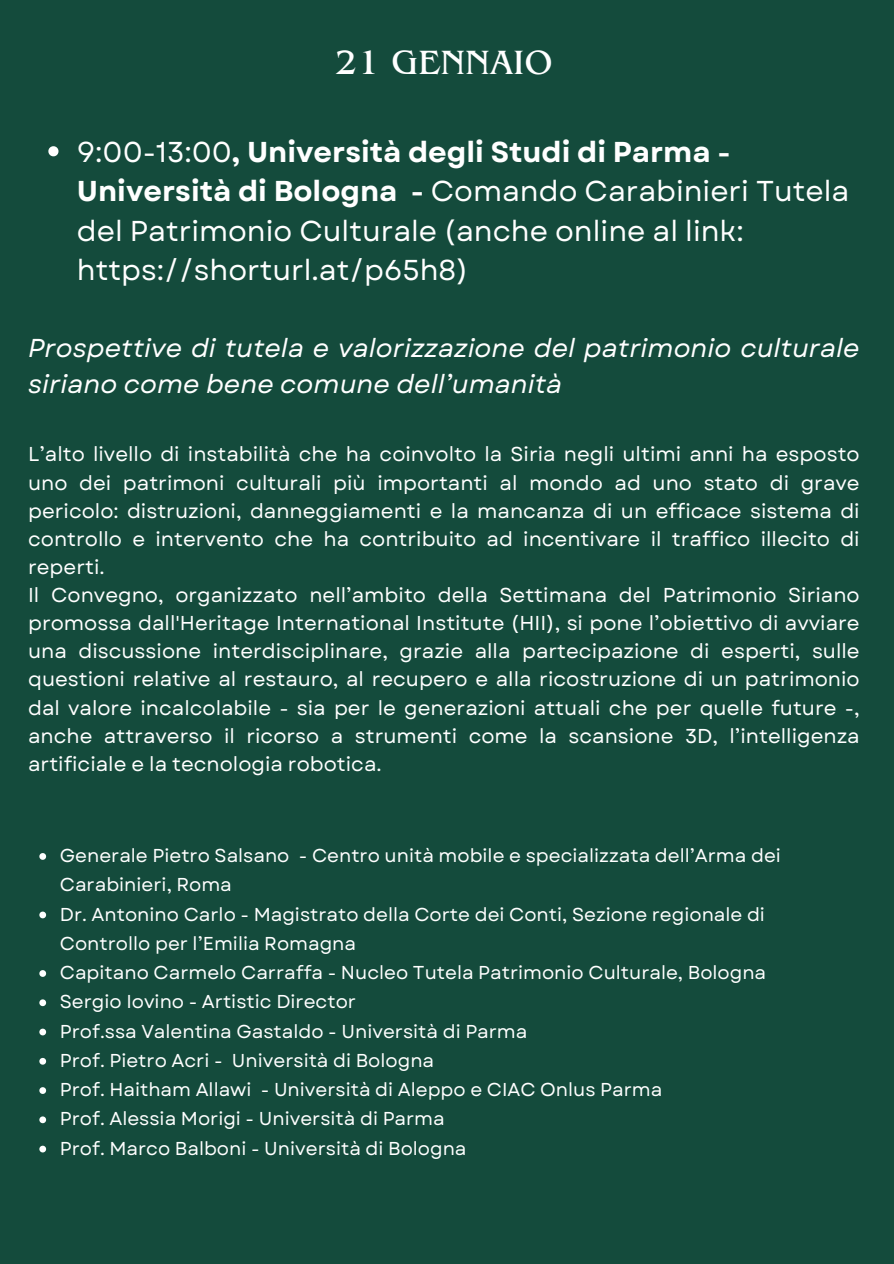
<style>
.page{position:relative;width:894px;height:1264px;background:#fff}
.page>*{position:absolute;margin:0;border:0;box-sizing:border-box;transform-origin:0 0}
.t1{font:35.4px "Benguiat Pro ITC";color:#fff}
.t2{font:28.65px/39.3px "Garet";color:#fff}
.t3{font:italic 25.8px/36px "Garet";color:#fff}
.t4{font:20.1px/28.2px "Garet";color:#fff;text-align:justify}
.t5{font:18.6px/29.2px "Garet";color:#fff}
.s1{font-weight:700}
</style>
<div class="page">
<div style="left:0;top:0;width:893px;height:1263px;background:#144b3c"></div>
<svg style="left:48px;top:146px;width:10px;height:10px"></svg>
<svg style="left:39px;top:853px;width:7px;height:6px"></svg>
<svg style="left:39px;top:911px;width:7px;height:7px"></svg>
<svg style="left:39px;top:970px;width:7px;height:6px"></svg>
<svg style="left:39px;top:999px;width:7px;height:7px"></svg>
<svg style="left:39px;top:1028px;width:7px;height:7px"></svg>
<svg style="left:39px;top:1057px;width:7px;height:7px"></svg>
<svg style="left:39px;top:1087px;width:7px;height:6px"></svg>
<svg style="left:39px;top:1116px;width:7px;height:7px"></svg>
<svg style="left:39px;top:1145px;width:7px;height:7px"></svg>
<h1 class="t1" style="left:335px;top:50px;width:219px">21 GENNAIO</h1>
<p class="t2" style="left:77px;top:132px;width:773px">9:00-13:00<span class="s1">, Università degli Studi di Parma - Università di Bologna -</span> Comando Carabinieri Tutela del Patrimonio Culturale (anche online al link: https://shorturl.at/p65h8)</p>
<h2 class="t3" style="left:28px;top:330px;width:832px">Prospettive di tutela e valorizzazione del patrimonio culturale siriano come bene comune dell’umanità</h2>
<p class="t4" style="left:28px;top:440px;width:832px">L’alto livello di instabilità che ha coinvolto la Siria negli ultimi anni ha esposto uno dei patrimoni culturali più importanti al mondo ad uno stato di grave pericolo: distruzioni, danneggiamenti e la mancanza di un efficace sistema di controllo e intervento che ha contribuito ad incentivare il traffico illecito di reperti.</p>
<p class="t4" style="left:28px;top:581px;width:832px">Il Convegno, organizzato nell’ambito della Settimana del Patrimonio Siriano promossa dall'Heritage International Institute (HII), si pone l’obiettivo di avviare una discussione interdisciplinare, grazie alla partecipazione di esperti, sulle questioni relative al restauro, al recupero e alla ricostruzione di un patrimonio dal valore incalcolabile - sia per le generazioni attuali che per quelle future -, anche attraverso il ricorso a strumenti come la scansione 3D, l’intelligenza artificiale e la tecnologia robotica.</p>
<p class="t5" style="left:60px;top:841px;width:722px">Generale Pietro Salsano - Centro unità mobile e specializzata dell’Arma dei<br>Carabinieri, Roma</p>
<p class="t5" style="left:60px;top:899px;width:706px">Dr. Antonino Carlo - Magistrato della Corte dei Conti, Sezione regionale di<br>Controllo per l’Emilia Romagna</p>
<p class="t5" style="left:60px;top:958px;width:707px">Capitano Carmelo Carraffa - Nucleo Tutela Patrimonio Culturale, Bologna</p>
<p class="t5" style="left:60px;top:987px;width:297px">Sergio Iovino - Artistic Director</p>
<p class="t5" style="left:60px;top:1016px;width:469px">Prof.ssa Valentina Gastaldo - Università di Parma</p>
<p class="t5" style="left:60px;top:1045px;width:376px">Prof. Pietro Acri - Università di Bologna</p>
<p class="t5" style="left:60px;top:1075px;width:193px">Prof. Haitham Allawi</p>
<p class="t5" style="left:60px;top:1075px;width:604px;text-indent:201px">- Università di Aleppo e CIAC Onlus Parma<br>Prof. Alessia Morigi - Università di Parma</p>
<p class="t5" style="left:60px;top:1133px;width:408px">Prof. Marco Balboni - Università di Bologna</p>
</div>
